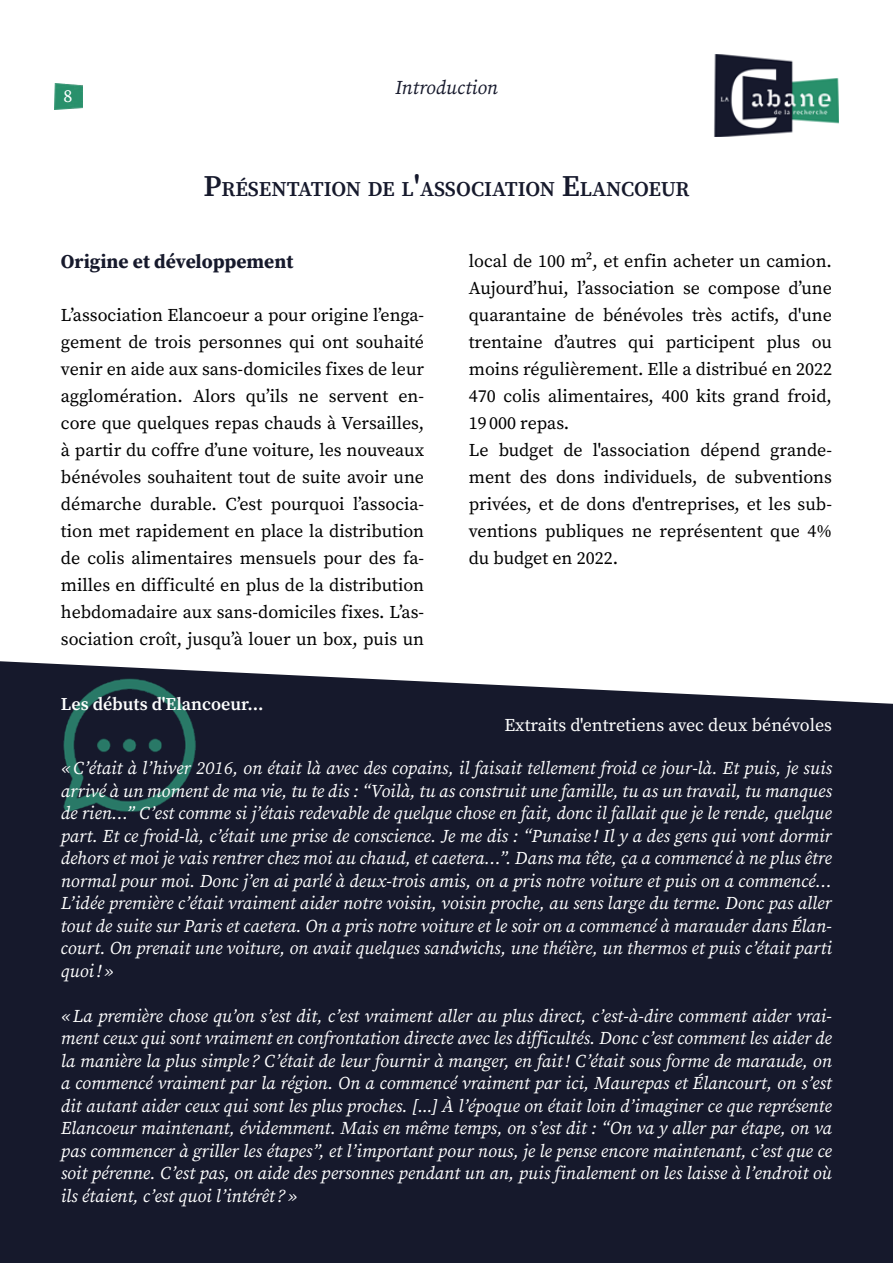
<style>
.page{position:relative;width:893px;height:1263px;background:#fff}
.page>*{position:absolute;margin:0;border:0;box-sizing:border-box;transform-origin:0 0}
.t1{font:600 21px "Source Serif Pro";letter-spacing:-.005em;color:#16192c}
.t2{font:700 19.5px "Source Serif Pro";color:#16192c}
.t3{font:italic 19.5px "Source Serif Pro";color:#16192c}
.t4{font:italic 18px/22.5px "Source Serif Pro";color:#fff;text-align:justify}
.t5{font:18px/27px "Source Serif Pro";color:#000;text-align:justify}
.t6{font:18px "Source Serif Pro";color:#fff}
.t7{font:600 18px "Source Serif Pro";color:#fff}
.s1{font-size:30px}
</style>
<div class="page">
<div style="left:0;top:661px;width:893px;height:602px;background:#16192c"></div>
<img style="left:54px;top:674px;width:146px;height:145px">
<img style="left:54px;top:83px;width:28px;height:26px">
<img style="left:714px;top:54px;width:125px;height:83px">
<p class="t6" style="left:64px;top:84px;width:10px">8</p>
<p class="t3" style="left:395px;top:74px;width:104px">Introduction</p>
<p class="t1" style="left:203px;top:175px;width:488px"><span class="s1">P</span>RÉSENTATION DE L<span class="s1">'</span>ASSOCIATION <span class="s1">E</span>LANCOEUR</p>
<p class="t2" style="left:61px;top:248px;width:234px">Origine et développement</p>
<p class="t5" style="left:61px;top:301px;width:365px">L’association Elancoeur a pour origine l’enga&shy;gement de trois personnes qui ont souhaité venir en aide aux sans-domiciles fixes de leur agglomération. Alors qu’ils ne servent en&shy;core que quelques repas chauds à Versailles, à partir du coffre d’une voiture, les nouveaux bénévoles souhaitent tout de suite avoir une démarche durable. C’est pourquoi l’associa&shy;tion met rapidement en place la distribution de colis alimentaires mensuels pour des fa&shy;milles en difficulté en plus de la distribution hebdomadaire aux sans-domiciles fixes. L’as&shy;sociation croît, jusqu’à louer un box, puis un</p>
<p class="t7" style="left:61px;top:691px;width:204px">Les débuts d'Elancoeur...</p>
<p class="t5" style="left:469px;top:247px;width:365px;text-align:left">local de 100 m², et enfin acheter un camion.<br>Aujourd’hui, l’association se compose d’une quarantaine de bénévoles très actifs, d'une trentaine d’autres qui participent plus ou moins régulièrement. Elle a distribué en 2022<br>470 colis alimentaires, 400 kits grand froid, 19 000 repas.<br>Le budget de l'association dépend grande&shy;ment des dons individuels, de subventions privées, et de dons d'entreprises, et les sub&shy;ventions publiques ne représentent que 4% du budget en 2022.</p>
<p class="t6" style="left:504px;top:713px;width:329px">Extraits d'entretiens avec deux bénévoles</p>
<p class="t4" style="left:61px;top:757px;width:773px">« C’était à l’hiver 2016, on était là avec des copains, il faisait tellement froid ce jour-là. Et puis, je suis arrivé à un moment de ma vie, tu te dis : “Voilà, tu as construit une famille, tu as un travail, tu manques de rien…” C’est comme si j’étais redevable de quelque chose en fait, donc il fallait que je le rende, quelque part. Et ce froid-là, c’était une prise de conscience. Je me dis : “Punaise ! Il y a des gens qui vont dormir dehors et moi je vais rentrer chez moi au chaud, et caetera…”. Dans ma tête, ça a commencé à ne plus être normal pour moi. Donc j’en ai parlé à deux-trois amis, on a pris notre voiture et puis on a commencé… L’idée première c’était vraiment aider notre voisin, voisin proche, au sens large du terme. Donc pas aller tout de suite sur Paris et caetera. On a pris notre voiture et le soir on a commencé à marauder dans Élan&shy;court. On prenait une voiture, on avait quelques sandwichs, une théière, un thermos et puis c’était parti quoi ! »</p>
<p class="t4" style="left:61px;top:1004px;width:773px">« La première chose qu’on s’est dit, c’est vraiment aller au plus direct, c’est-à-dire comment aider vrai&shy;ment ceux qui sont vraiment en confrontation directe avec les difficultés. Donc c’est comment les aider de la manière la plus simple ? C’était de leur fournir à manger, en fait ! C’était sous forme de maraude, on a commencé vraiment par la région. On a commencé vraiment par ici, Maurepas et Élancourt, on s’est dit autant aider ceux qui sont les plus proches. [...] À l’époque on était loin d’imaginer ce que représente Elancoeur maintenant, évidemment. Mais en même temps, on s’est dit : “On va y aller par étape, on va pas commencer à griller les étapes”, et l’important pour nous, je le pense encore maintenant, c’est que ce soit pérenne. C’est pas, on aide des personnes pendant un an, puis finalement on les laisse à l’endroit où ils étaient, c’est quoi l’intérêt ? »</p>
</div>
